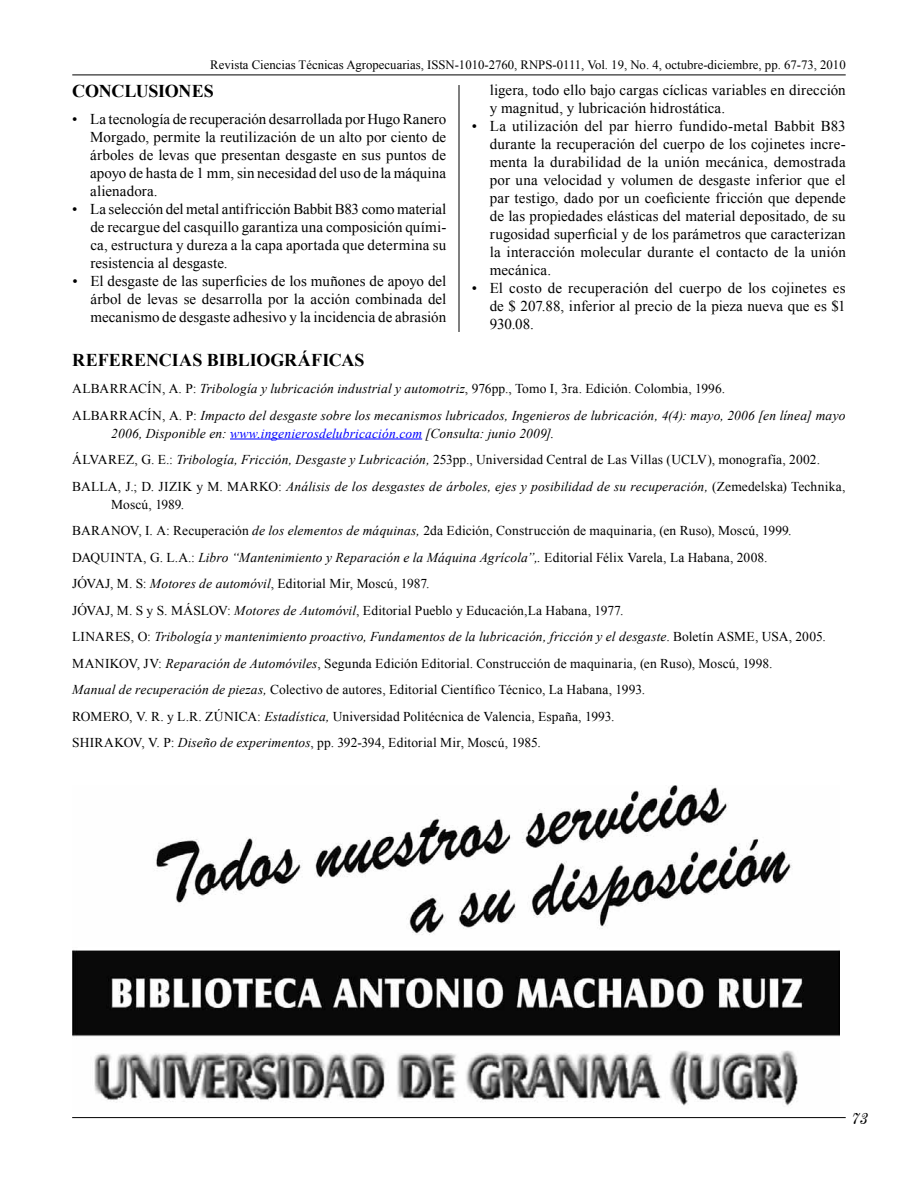
<style>
.page{position:relative;width:918px;height:1188px;background:#fff}
.page>*{position:absolute;margin:0;border:0;box-sizing:border-box;transform-origin:0 0}
.t1{font:700 18px "Times New Roman";letter-spacing:-.005em;color:#000}
.t2{font:italic 16.5px "Century Expanded BT";color:#000}
.t3{font:15px/18px "Times New Roman";letter-spacing:.005em;color:#000;text-align:justify}
.t4{font:13.5px/26.5px "Times New Roman";letter-spacing:.01em;color:#000}
.t5{font:italic 13.5px/26.5px "Times New Roman";letter-spacing:.01em;color:#000}
.t6{font:12.75px "Times New Roman";color:#000}
.s1{font-style:normal}
.s2{color:#00f}
.s3{font-style:italic}
</style>
<div class="page">
<hr style="left:72px;top:75px;width:774px;height:1px;background:#000">
<hr style="left:72px;top:1117px;width:774px;height:1px;background:#000">
<hr style="left:230px;top:439px;width:192px;height:1px;background:#00f">
<hr style="left:459px;top:85px;width:1px;height:247px;background:#000">
<img style="left:72px;top:786px;width:767px;height:320px">
<p class="t6" style="left:210px;top:56px;width:637px">Revista Ciencias Técnicas Agropecuarias, ISSN-1010-2760, RNPS-0111, Vol. 19, No. 4, octubre-diciembre, pp. 67-73, 2010</p>
<p class="t1" style="left:72px;top:81px;width:143px">CONCLUSIONES</p>
<p class="t3" style="left:90px;top:110px;width:357px;text-indent:-18px">• La tecnología de recuperación desarrollada por Hugo Ranero Morgado, permite la reutilización de un alto por ciento de árboles de levas que presentan desgaste en sus puntos de apoyo de hasta de 1 mm, sin necesidad del uso de la máquina alienadora.</p>
<p class="t3" style="left:90px;top:200px;width:357px;text-indent:-18px">• La selección del metal antifricción Babbit B83 como material de recargue del casquillo garantiza una composición quími&shy;ca, estructura y dureza a la capa aportada que determina su resistencia al desgaste.</p>
<p class="t3" style="left:90px;top:272px;width:357px;text-indent:-18px">• El desgaste de las superficies de los muñones de apoyo del árbol de levas se desarrolla por la acción combinada del mecanismo de desgaste adhesivo y la incidencia de abrasión</p>
<p class="t3" style="left:490px;top:81px;width:357px">ligera, todo ello bajo cargas cíclicas variables en dirección y magnitud, y lubricación hidrostática.</p>
<p class="t3" style="left:490px;top:117px;width:358px;text-indent:-18px">• La utilización del par hierro fundido-metal Babbit B83 durante la recuperación del cuerpo de los cojinetes incre&shy;menta la durabilidad de la unión mecánica, demostrada por una velocidad y volumen de desgaste inferior que el par testigo, dado por un coeficiente fricción que depende de las propiedades elásticas del material depositado, de su rugosidad superficial y de los parámetros que caracterizan la interacción molecular durante el contacto de la unión mecánica.</p>
<p class="t3" style="left:490px;top:279px;width:357px;text-indent:-18px">• El costo de recuperación del cuerpo de los cojinetes es de $ 207.88, inferior al precio de la pieza nueva que es $1<br>930.08.</p>
<p class="t1" style="left:72px;top:350px;width:294px">REFERENCIAS BIBLIOGRÁFICAS</p>
<p class="t5" style="left:72px;top:375px;width:775px"><span class="s1">ALBARRACÍN, A. P:</span> Tribología y lubricación industrial y automotriz<span class="s1">, 976pp., Tomo I, 3ra. Edición. Colombia, 1996.<br>ALBARRACÍN, A. P:</span> Impacto del desgaste sobre los mecanismos lubricados, Ingenieros de lubricación, 4(4): mayo, 2006 [en línea] mayo</p>
<p class="t5" style="left:72px;top:420px;width:775px;text-indent:39px">2006, Disponible en: <span class="s2">www.ingenierosdelubricación.com</span> [Consulta: junio 2009].<br><span class="s1">ÁLVAREZ, G. E.:</span> Tribología, Fricción, Desgaste y Lubricación, <span class="s1">253pp., Universidad Central de Las Villas (UCLV), monografía, 2002.<br>BALLA, J.; D. JIZIK y M. MARKO:</span> Análisis de los desgastes de árboles, ejes y posibilidad de su recuperación, <span class="s1">(Zemedelska) Technika,</span></p>
<p class="t4" style="left:72px;top:491px;width:755px;text-indent:39px">Moscú, 1989.<br>BARANOV, I. A: Recuperación <span class="s3">de los elementos de máquinas,</span> 2da Edición, Construcción de maquinaria, (en Ruso), Moscú, 1999.<br>DAQUINTA, G. L.A.: <span class="s3">Libro “Mantenimiento y Reparación e la Máquina Agrícola”,.</span> Editorial Félix Varela, La Habana, 2008.<br>JÓVAJ, M. S: <span class="s3">Motores de automóvil</span>, Editorial Mir, Moscú, 1987.<br>JÓVAJ, M. S y S. MÁSLOV: <span class="s3">Motores de Automóvil</span>, Editorial Pueblo y Educación,La Habana, 1977.<br>LINARES, O: <span class="s3">Tribología y mantenimiento proactivo, Fundamentos de la lubricación, fricción y el desgaste</span>. Boletín ASME, USA, 2005.<br>MANIKOV, JV: <span class="s3">Reparación de Automóviles</span>, Segunda Edición Editorial. Construcción de maquinaria, (en Ruso), Moscú, 1998.<br><span class="s3">Manual de recuperación de piezas,</span> Colectivo de autores, Editorial Científico Técnico, La Habana, 1993.<br>ROMERO, V. R. y L.R. ZÚNICA: <span class="s3">Estadística,</span> Universidad Politécnica de Valencia, España, 1993.<br>SHIRAKOV, V. P: <span class="s3">Diseño de experimentos</span>, pp. 392-394, Editorial Mir, Moscú, 1985.</p>
<p class="t2" style="left:852px;top:1108px;width:18px">73</p>
</div>
